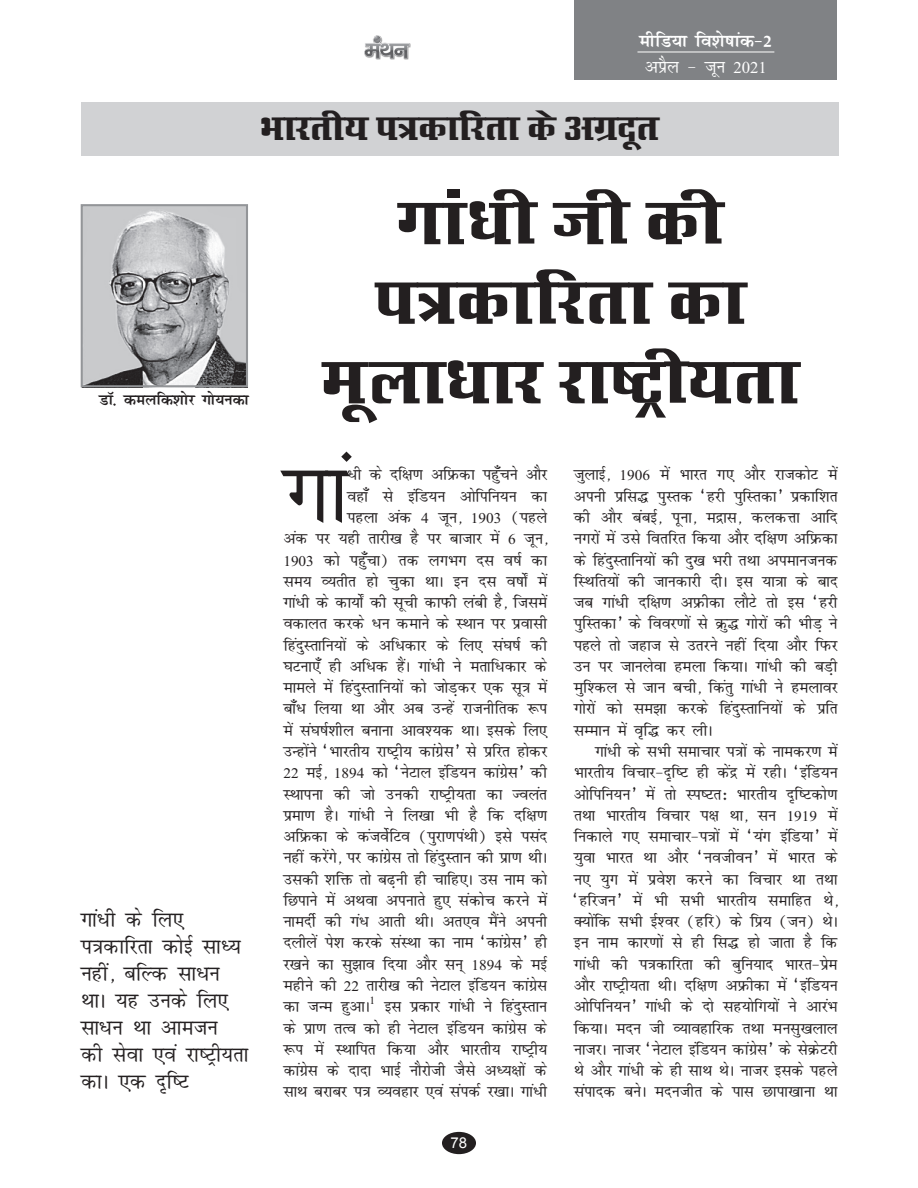
<style>
.page{position:relative;width:918px;height:1188px;background:#fff}
.page>*{position:absolute;margin:0;border:0;box-sizing:border-box;transform-origin:0 0}
.t1{font:100.2px "Walkman Chanakya 905 Normal";color:#231f20}
.t2{font:82.5px/79.5px "Kruti Dev 630";color:#231f20}
.t3{font:45px "Kruti Dev 630";letter-spacing:-.01em;color:#231f20}
.t4{font:25.5px/27px "Walkman Chanakya 905 Normal";color:#231f20}
.t5{font:700 21px "Walkman Chanakya 905";color:#fff}
.t6{font:21px "Walkman Chanakya 905 Normal";color:#fff}
.t7{font:18.75px/21.3px "Walkman Chanakya 905 Normal";color:#231f20;text-align:justify}
.t8{font:700 18px "Walkman Chanakya 905";color:#231f20}
.t9{font:15px "Arial";color:#fff}
</style>
<div class="page">
<div style="left:574px;top:0;width:263px;height:80px;background:#808285"></div>
<img style="left:364px;top:35px;width:46px;height:24px">
<hr style="left:637px;top:52px;width:137px;height:1px;background:#fff">
<div style="left:442px;top:1131px;width:34px;height:22px;background:#231f20;border-radius:50%"></div>
<img style="left:84px;top:207px;width:161px;height:177px">
<div style="left:81px;top:204px;width:167px;height:183px;border:2px solid #939598"></div>
<div style="left:81px;top:102px;width:756px;height:53px;background:#d1d2d4"></div>
<p class="t5" style="left:639px;top:28px;width:134px">ehfM;k fo'ks"kkad&amp;2</p>
<p class="t6" style="left:644px;top:54px;width:123px">vizSy &amp; twu 2021</p>
<h3 class="t3" style="left:260px;top:104px;width:401px">Hkkjrh; i=dkfjrk ds vxznwr</h3>
<p class="t8" style="left:99px;top:388px;width:151px">MkW- deyfd'kksj xks;udk</p>
<h3 class="t4" style="left:81px;top:907px;width:169px">xka/h ds fy, i=kdkfjrk dksbZ lkè; ugha] cfYd lk/u<br>FkkA ;g muds fy, lk/u Fkk vketu<br>dh lsok ,oa jk"Vªh;rk dkA ,d n`f"V</h3>
<h2 class="t2" style="left:374px;top:184px;width:373px">xka/kh th dh i=dkfjrk dk</h2>
<h2 class="t2" style="left:321px;top:343px;width:479px">ewyk/kkj jk"Vªh;rk</h2>
<h1 class="t1" style="left:283px;top:432px;width:65px">xka</h1>
<p class="t7" style="left:283px;top:465px;width:265px;text-align:right">/h ds nf{k.k vfÚdk igq¡pus vkSj<br>ogk¡ ls bafM;u vksfifu;u dk<br>igyk vad 4 twu] 1903 (igys<br>vad ij ;gh rkjh• gS ij cktkj esa 6 twu] 1903 dks igq¡pk) rd yxHkx nl o"kZ dk le; O;rhr gks pqdk FkkA bu nl o"kks± esa xka/h ds dk;ks± dh lwph dkiQh yach gS] ftlesa odkyr djds /u dekus ds LFkku ij çoklh fganqLrkfu;ksa ds vf/dkj ds fy, la?k"kZ dh ?kVuk,¡ gh vf/d gSaA xka/h us erkf/dkj ds ekeys esa fganqLrkfu;ksa dks tksM+dj ,d lw=k esa ck¡/ fy;k Fkk vkSj vc mUgsa jktuhfrd :i esa la?k"kZ'khy cukuk vko';d FkkA blds fy, mUgksaus ^Hkkjrh; jk"Vªh; dkaxzsl* ls çfjr gksdj 22 ebZ] 1894 dks ^usVky bafM;u dkaxzsl* dh LFkkiuk dh tks mudh jk"Vªh;rk dk Toyar çek.k gSA xka/h us fy•k Hkh gS fd nf{k.k vfÚdk ds datoZsfVo (iqjk.kiaFkh) bls ilan ugha djsaxs] ij dkaxzsl rks fganqLrku dh çk.k FkhA mldh 'kfÙkQ rks c&lt;+uh gh pkfg,A ml uke dks fNikus esa vFkok viukrs gq, ladksp djus esa ukenhZ dh xa/ vkrh FkhA vr,o eSaus viuh nyhysa is'k djds laLFkk dk uke ^dkaxzsl* gh j•us dk lq&gt;ko fn;k vkSj lu~ 1894 ds ebZ eghus dh 22 rkjh• dh usVky bafM;u dkaxzsl dk tUe gqvkA<sup>1</sup> bl çdkj xka/h us fganqLrku ds çk.k rRo dks gh usVky bafM;u dkaxzsl ds :i esa LFkkfir fd;k vkSj Hkkjrh; jk"Vªh; dkaxzsl ds nknk HkkbZ ukSjksth tSls vè;{kksa ds lkFk cjkcj i=k O;ogkj ,oa laidZ j•kA xka/h</p>
<p class="t7" style="left:573px;top:465px;width:265px">tqykbZ] 1906 esa Hkkjr x, vkSj jktdksV esa viuh çfl¼ iqLrd ^gjh iqfLrdk* çdkf'kr dh vkSj cacbZ] iwuk] eækl] dydÙkk vkfn uxjksa esa mls forfjr fd;k vkSj nf{k.k vfÚdk ds fganqLrkfu;ksa dh nq• Hkjh rFkk viekutud fLFkfr;ksa dh tkudkjh nhA bl ;k=kk ds ckn tc xka/h nf{k.k vÚhdk ykSVs rks bl ^gjh iqfLrdk* ds fooj.kksa ls Øq¼ xksjksa dh HkhM+ us igys rks tgkt ls mrjus ugha fn;k vkSj fiQj mu ij tkuysok geyk fd;kA xka/h dh cM+h eqf'dy ls tku cph] fdarq xka/h us geykoj xksjksa dks le&gt;k djds fganqLrkfu;ksa ds çfr lEeku esa o`f¼ dj yhA</p>
<p class="t7" style="left:573px;top:741px;width:265px;text-indent:21px">xka/h ds lHkh lekpkj i=kksa ds ukedj.k esa Hkkjrh; fopkj&amp;n`f"V gh dsaæ esa jghA ^bafM;u vksfifu;u* esa rks Li"Vr% Hkkjrh; n`f"Vdks.k rFkk Hkkjrh; fopkj i{k Fkk] lu 1919 esa fudkys x, lekpkj&amp;i=kksa esa ^;ax bafM;k* esa ;qok Hkkjr Fkk vkSj ^uothou* esa Hkkjr ds u, ;qx esa ços'k djus dk fopkj Fkk rFkk ^gfjtu* esa Hkh lHkh Hkkjrh; lekfgr Fks] D;ksafd lHkh bZ'oj (gfj) ds fç; (tu) FksA bu uke dkj.kksa ls gh fl¼ gks tkrk gS fd xka/h dh i=kdkfjrk dh cqfu;kn Hkkjr&amp;çse vkSj jk"Vªh;rk FkhA nf{k.k vÚhdk esa ^bafM;u vksfifu;u* xka/h ds nks lg;ksfx;ksa us vkjaHk fd;kA enu th O;kogkfjd rFkk eulq•yky uktjA uktj ^usVky bafM;u dkaxzsl* ds lsØsVjh Fks vkSj xka/h ds gh lkFk FksA uktj blds igys laiknd cusA enuthr ds ikl Nkik•kuk Fkk</p>
<p class="t9" style="left:450px;top:1131px;width:18px">78</p>
</div>
